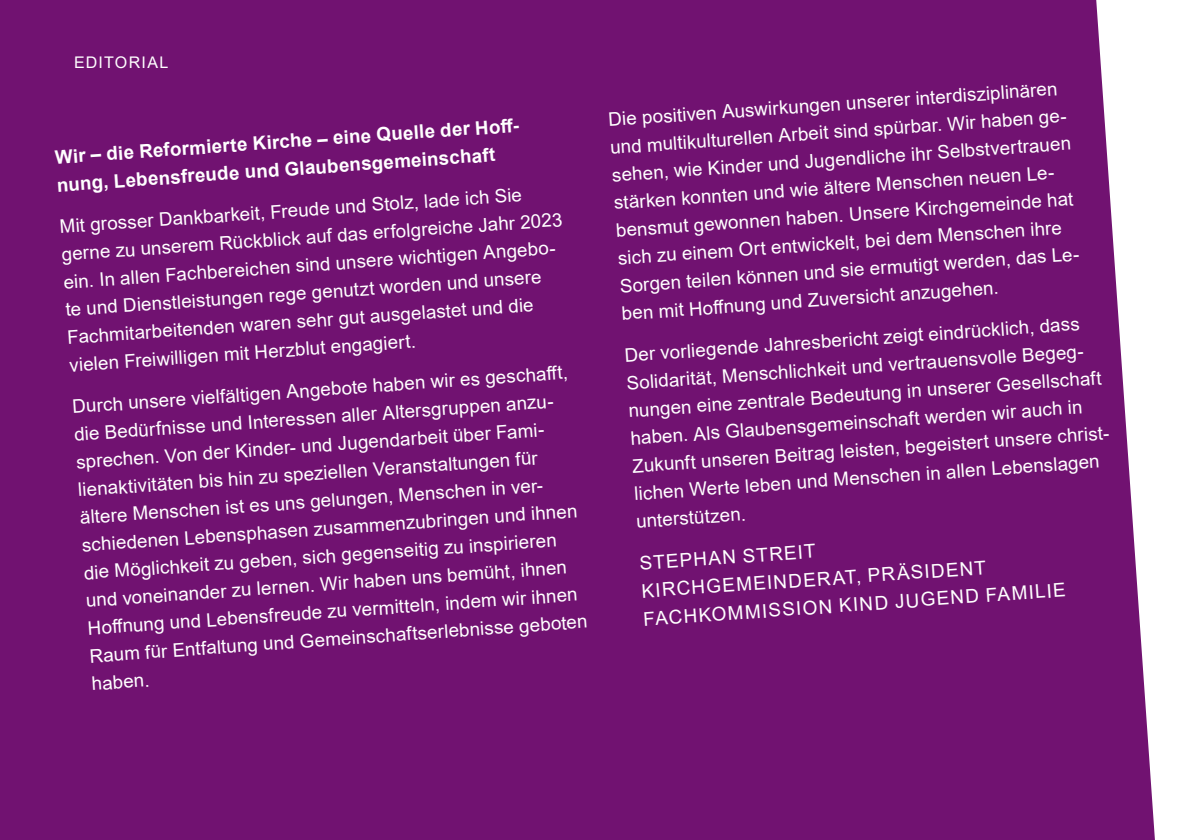
<style>
.page{position:relative;width:1191px;height:840px;background:#fff}
.page>*{position:absolute;margin:0;border:0;box-sizing:border-box;transform-origin:0 0}
.Text_mit_Absatz{font:19px/28px "Arial";color:#fff}
.Text_mit_Absatz-2{font:18.8px/27.8px "Arial";color:#fff}
.Text_mit_Absatz-3{font:700 18.8px/27.8px "Arial";color:#fff}
.Seitentitel{font:16px "Arial";letter-spacing:.08em;color:#fff}
</style>
<div class="page">
<div style="left:0;top:0;width:1155px;height:839px;background:#711271"></div>
<p class="Seitentitel" style="left:74px;top:52px;width:96px">EDITORIAL</p>
<p class="Text_mit_Absatz-3" style="left:54px;top:144px;width:470px;rotate:-4deg">Wir – die Reformierte Kirche – eine Quelle der Hoff - nung, Lebensfreude und Glaubensgemeinschaft</p>
<p class="Text_mit_Absatz-2" style="left:59px;top:212px;width:503px;rotate:-4deg">Mit grosser Dankbarkeit, Freude und Stolz, lade ich Sie gerne zu unserem Rückblick auf das erfolgreiche Jahr 2023 ein. In allen Fachbereichen sind unsere wichtigen Angebo&shy;te und Dienstleistungen rege genutzt worden und unsere Fachmitarbeitenden waren sehr gut ausgelastet und die vielen Freiwilligen mit Herzblut engagiert.</p>
<p class="Text_mit_Absatz-2" style="left:71px;top:392px;width:500px;rotate:-4deg">Durch unsere vielfältigen Angebote haben wir es geschaff t, die Bedürfnisse und Interessen aller Altersgruppen anzu&shy;sprechen. Von der Kinder- und Jugendarbeit über Fami&shy;lienaktivitäten bis hin zu speziellen Veranstaltungen für ältere Menschen ist es uns gelungen, Menschen in ver&shy;schiedenen Lebensphasen zusammenzubringen und ihnen die Möglichkeit zu geben, sich gegenseitig zu inspirieren und voneinander zu lernen. Wir haben uns bemüht, ihnen Hoff nung und Lebensfreude zu vermitteln, indem wir ihnen Raum für Entfaltung und Gemeinschaftserlebnisse geboten haben.</p>
<p class="Text_mit_Absatz-2" style="left:607px;top:106px;width:465px;rotate:-4deg">Die positiven Auswirkungen unserer interdisziplinären und multikulturellen Arbeit sind spürbar. Wir haben ge&shy;sehen, wie Kinder und Jugendliche ihr Selbstvertrauen stärken konnten und wie ältere Menschen neuen Le&shy;bensmut gewonnen haben. Unsere Kirchgemeinde hat sich zu einem Ort entwickelt, bei dem Menschen ihre Sorgen teilen können und sie ermutigt werden, das Le&shy;ben mit Hoff nung und Zuversicht anzugehen.</p>
<p class="Text_mit_Absatz-2" style="left:624px;top:341px;width:482px;rotate:-4deg">Der vorliegende Jahresbericht zeigt eindrücklich, dass Solidarität, Menschlichkeit und vertrauensvolle Begeg&shy;nungen eine zentrale Bedeutung in unserer Gesellschaft haben. Als Glaubensgemeinschaft werden wir auch in Zukunft unseren Beitrag leisten, begeistert unsere christ&shy;lichen Werte leben und Menschen in allen Lebenslagen unterstützen.</p>
<p class="Text_mit_Absatz" style="left:638px;top:549px;width:425px;rotate:-4deg">STEPHAN STREIT<br>KIRCHGEMEINDERAT, PRÄSIDENT<br>FACHKOMMISSION KIND JUGEND FAMILIE</p>
</div>
